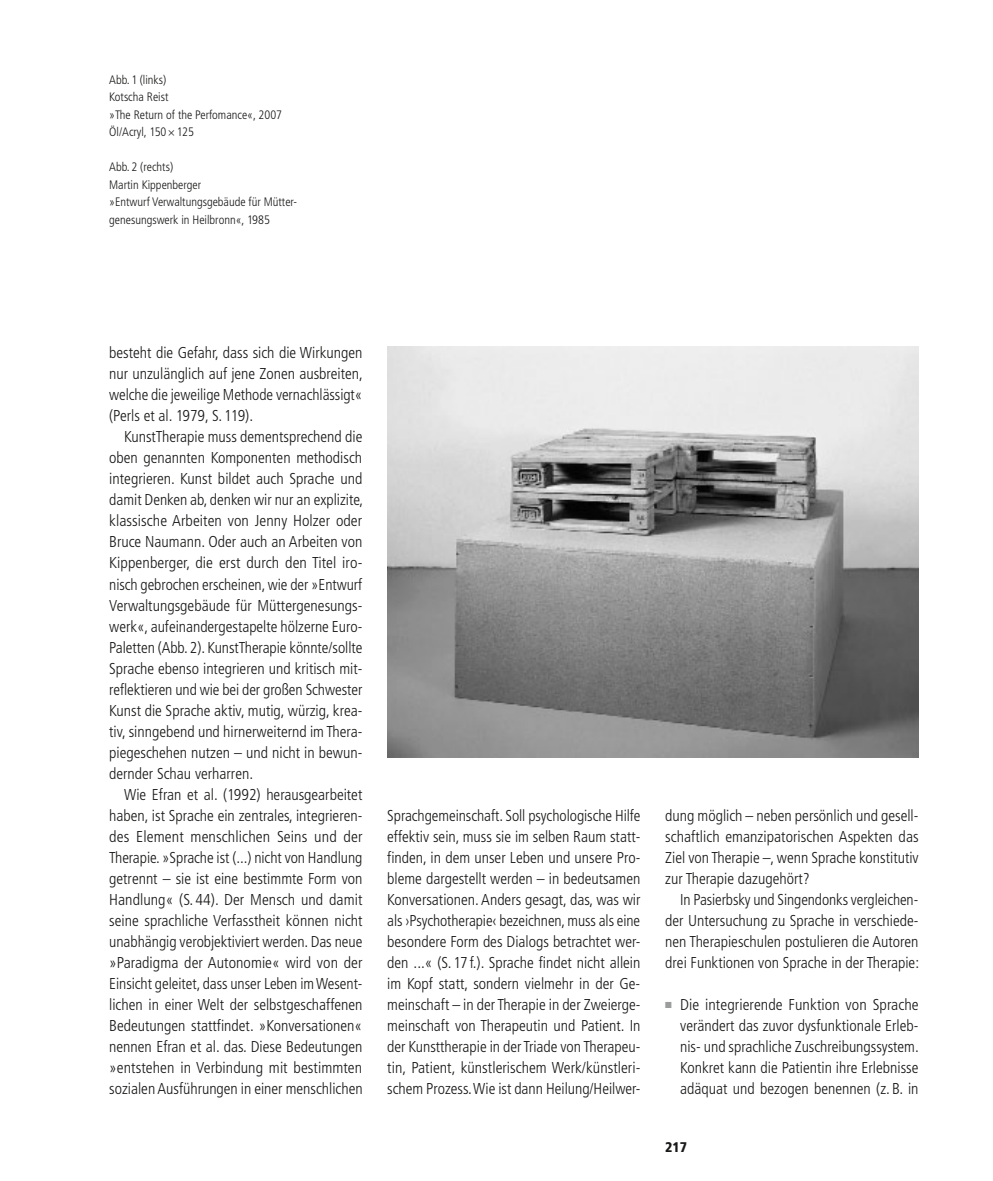
<style>
.page{position:relative;width:993px;height:1181px;background:#fff}
.page>*{position:absolute;margin:0;border:0;box-sizing:border-box;transform-origin:0 0}
.t1{font:300 condensed 15.75px/21px "Frutiger";color:#191918;text-align:justify}
.t2{font:900 condensed 14px "Frutiger";color:#191918}
.t3{font:300 condensed 12.25px/17.5px "Frutiger";color:#191918}
.s1{font-family:"Zapf Din Itc L";font-weight:400;font-stretch:normal;font-size:8.75px;color:#9b9c9c}
</style>
<div class="page">
<img style="left:387px;top:346px;width:531px;height:411px">
<p class="t3" style="left:109px;top:71px;width:174px">Abb. 1 (links)<br>Kotscha Reist<br>»The Return of the Perfomance«, 2007<br>Öl/Acryl, 150×125</p>
<p class="t3" style="left:109px;top:158px;width:187px">Abb. 2 (rechts)<br>Martin Kippenberger<br>»Entwurf Verwaltungsgebäude für Mütter-- genesungswerk in Heilbronn«, 1985</p>
<p class="t1" style="left:109px;top:343px;width:255px">besteht die Gefahr, dass sich die Wirkungen nur unzulänglich auf jene Zonen ausbreiten, welche die jeweilige Methode vernachlässigt« (Perls et al. 1979, S. 119).</p>
<p class="t1" style="left:109px;top:427px;width:255px;text-indent:15px">KunstTherapie muss dementsprechend die oben genannten Komponenten methodisch integrieren. Kunst bildet auch Sprache und damit Denken ab, denken wir nur an explizite, klassische Arbeiten von Jenny Holzer oder Bruce Naumann. Oder auch an Arbeiten von Kippenberger, die erst durch den Titel iro&shy;nisch gebrochen erscheinen, wie der »Entwurf Verwaltungsgebäude für Müttergenesungs&shy;werk«, aufeinandergestapelte hölzerne Euro-Paletten (Abb. 2). KunstTherapie könnte/sollte Sprache ebenso integrieren und kritisch mit&shy;reflektieren und wie bei der großen Schwester Kunst die Sprache aktiv, mutig, würzig, krea&shy;tiv, sinngebend und hirnerweiternd im Thera&shy;piegeschehen nutzen – und nicht in bewun&shy;dernder Schau verharren.</p>
<p class="t1" style="left:109px;top:784px;width:255px;text-indent:15px">Wie Efran et al. (1992) herausgearbeitet haben, ist Sprache ein zentrales, integrieren&shy;des Element menschlichen Seins und der Therapie. »Sprache ist (...) nicht von Handlung getrennt – sie ist eine bestimmte Form von Handlung« (S. 44). Der Mensch und damit seine sprachliche Verfasstheit können nicht unabhängig verobjektiviert werden. Das neue »Paradigma der Autonomie« wird von der Einsicht geleitet, dass unser Leben im Wesent&shy;lichen in einer Welt der selbstgeschaffenen Bedeutungen stattfindet. »Konversationen« nennen Efran et al. das. Diese Bedeutungen »entstehen in Verbindung mit bestimmten sozialen Ausführungen in einer menschlichen</p>
<p class="t1" style="left:387px;top:805px;width:255px">Sprachgemeinschaft. Soll psychologische Hilfe effektiv sein, muss sie im selben Raum statt&shy;finden, in dem unser Leben und unsere Pro&shy;bleme dargestellt werden – in bedeutsamen Konversationen. Anders gesagt, das, was wir als ›Psychotherapie‹ bezeichnen, muss als eine besondere Form des Dialogs betrachtet wer&shy;den ...« (S. 17 f.). Sprache findet nicht allein im Kopf statt, sondern vielmehr in der Ge&shy;meinschaft – in der Therapie in der Zweierge&shy;meinschaft von Therapeutin und Patient. In der Kunsttherapie in der Triade von Therapeu&shy;tin, Patient, künstlerischem Werk/künstleri&shy;schem Prozess. Wie ist dann Heilung/Heilwer-</p>
<p class="t1" style="left:665px;top:805px;width:255px">dung möglich – neben persönlich und gesell&shy;schaftlich emanzipatorischen Aspekten das Ziel von Therapie –, wenn Sprache konstitutiv zur Therapie dazugehört?</p>
<p class="t1" style="left:665px;top:889px;width:255px;text-indent:15px">In Pasierbsky und Singendonks vergleichen&shy;der Untersuchung zu Sprache in verschiede&shy;nen Therapieschulen postulieren die Autoren drei Funktionen von Sprache in der Therapie:</p>
<p class="t1" style="left:680px;top:994px;width:240px;text-indent:-15px"><span class="s1">N</span> Die integrierende Funktion von Sprache verändert das zuvor dysfunktionale Erleb&shy;nis- und sprachliche Zuschreibungssystem.<br>Konkret kann die Patientin ihre Erlebnisse adäquat und bezogen benennen (z. B. in</p>
<p class="t2" style="left:665px;top:1138px;width:23px">217</p>
</div>
